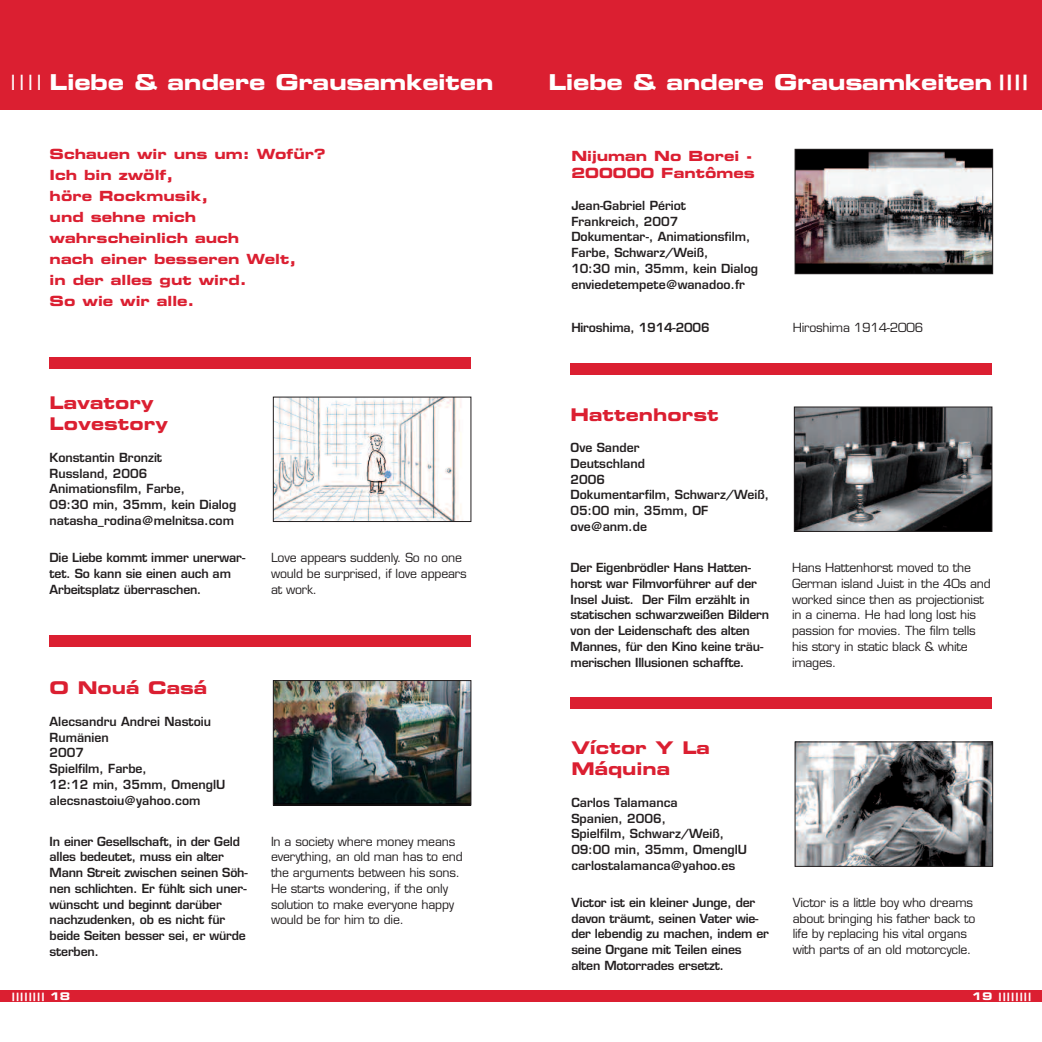
<style>
.page{position:relative;width:1042px;height:1042px;background:#fff}
.page>*{position:absolute;margin:0;border:0;box-sizing:border-box;transform-origin:0 0}
.t1{font:21.88px "Eurostile Bold Extended Two";letter-spacing:-.015em;color:#fff}
.t2{font:17.5px/21px "Eurostile Bold Extended Two";color:#db1f31}
.t3{font:14px/21px "Eurostile Bold Extended Two";color:#db1f31}
.t4{font:600 12.25px/15.8px "Eurostile";letter-spacing:-.015em;color:#231f20}
.t5{font:12.25px/15.8px "Eurostile";letter-spacing:-.015em;color:#231f20}
.t6{font:11.38px "Eurostile Bold Extended Two";color:#fff}
.s1{font-family:"Helvetica";font-size:21px}
.s2{font-size:10.5px}
.s3{font-size:21px}
</style>
<div class="page">
<div style="left:0;top:991px;width:1042px;height:11px;background:#db1f31"></div>
<div style="left:521px;top:0;width:521px;height:109px;background:#db1f31"></div>
<img style="left:796px;top:151px;width:195px;height:121px">
<div style="left:794px;top:149px;width:199px;height:125px;border:1px solid #231f20"></div>
<img style="left:796px;top:743px;width:195px;height:122px">
<div style="left:794px;top:741px;width:199px;height:126px;border:1px solid #231f20"></div>
<div style="left:570px;top:364px;width:422px;height:11px;background:#db1f31"></div>
<div style="left:0;top:0;width:521px;height:109px;background:#db1f31"></div>
<img style="left:275px;top:399px;width:186px;height:121px">
<div style="left:273px;top:397px;width:198px;height:125px;border:1px solid #231f20"></div>
<div style="left:50px;top:357px;width:421px;height:12px;background:#db1f31"></div>
<div style="left:570px;top:697px;width:422px;height:11px;background:#db1f31"></div>
<img style="left:275px;top:682px;width:194px;height:121px">
<div style="left:273px;top:680px;width:198px;height:125px;border:1px solid #231f20"></div>
<div style="left:50px;top:635px;width:421px;height:11px;background:#db1f31"></div>
<img style="left:796px;top:408px;width:194px;height:122px">
<div style="left:794px;top:406px;width:198px;height:126px;border:1px solid #231f20"></div>
<h1 class="t1" style="left:11px;top:74px;width:484px"><span class="s1">| | | |</span> Liebe &amp; andere Grausamkeiten</h1>
<p class="t3" style="left:50px;top:145px;width:277px">Schauen wir uns um: Wofür?<br>Ich bin zwölf,<br>höre Rockmusik,<br>und sehne mich wahrscheinlich auch<br>nach einer besseren Welt,<br>in der alles gut wird.<br>So wie wir alle.</p>
<h2 class="t2" style="left:50px;top:394px;width:120px">Lavatory<br>Lovestory</h2>
<p class="t4" style="left:50px;top:451px;width:188px">Konstantin Bronzit<br>Russland, 2006<br>Animationsfilm, Farbe,<br>09:30 min, 35mm, kein Dialog natasha_rodina@melnitsa.com</p>
<p class="t4" style="left:50px;top:551px;width:197px">Die Liebe kommt immer unerwar&shy;tet. So kann sie einen auch am<br>Arbeitsplatz überraschen.</p>
<p class="t5" style="left:271px;top:551px;width:197px">Love appears suddenly. So no one would be surprised, if love appears at work.</p>
<h2 class="t2" style="left:50px;top:679px;width:159px">O Nouá Casá</h2>
<p class="t4" style="left:50px;top:714px;width:177px">Alecsandru Andrei Nastoiu<br>Rumänien<br>2007<br>Spielfilm, Farbe,<br>12:12 min, 35mm, OmenglU alecsnastoiu@yahoo.com</p>
<p class="t4" style="left:50px;top:834px;width:200px">In einer Gesellschaft, in der Geld alles bedeutet, muss ein alter<br>Mann Streit zwischen seinen Söh&shy;nen schlichten. Er fühlt sich uner&shy;wünscht und beginnt darüber nachzudenken, ob es nicht für beide Seiten besser sei, er würde sterben.</p>
<p class="t5" style="left:271px;top:834px;width:193px">In a society where money means everything, an old man has to end the arguments between his sons.<br>He starts wondering, if the only solution to make everyone happy would be for him to die.</p>
<p class="t6" style="left:12px;top:992px;width:60px">|||||||| <span class="s2">18</span></p>
<h1 class="t1" style="left:548px;top:74px;width:480px">Liebe &amp; andere Grausamkeiten <span class="s3">| | | |</span></h1>
<p class="t3" style="left:571px;top:148px;width:185px;line-height:17.5px">Nijuman No Borei -<br>200000 Fantômes</p>
<p class="t4" style="left:571px;top:199px;width:188px">Jean-Gabriel Périot<br>Frankreich, 2007<br>Dokumentar-, Animationsfilm,<br>Farbe, Schwarz/Weiß,<br>10:30 min, 35mm, kein Dialog enviedetempete@wanadoo.fr</p>
<p class="t4" style="left:571px;top:321px;width:140px">Hiroshima, 1914-2006</p>
<p class="t5" style="left:793px;top:321px;width:132px">Hiroshima 1914-2006</p>
<h2 class="t2" style="left:570px;top:405px;width:150px">Hattenhorst</h2>
<p class="t4" style="left:570px;top:441px;width:200px">Ove Sander<br>Deutschland<br>2006<br>Dokumentarfilm, Schwarz/Weiß,<br>05:00 min, 35mm, OF ove@anm.de</p>
<p class="t4" style="left:570px;top:561px;width:200px">Der Eigenbrödler Hans Hatten&shy;horst war Filmvorführer auf der<br>Insel Juist. Der Film erzählt in statischen schwarzweißen Bildern von der Leidenschaft des alten<br>Mannes, für den Kino keine träu&shy;merischen Illusionen schaffte.</p>
<p class="t5" style="left:792px;top:561px;width:200px">Hans Hattenhorst moved to the<br>German island Juist in the 40s and worked since then as projectionist in a cinema. He had long lost his passion for movies. The film tells his story in static black &amp; white images.</p>
<h2 class="t2" style="left:571px;top:739px;width:140px">Víctor Y La<br>Máquina</h2>
<p class="t4" style="left:571px;top:796px;width:177px">Carlos Talamanca<br>Spanien, 2006,<br>Spielfilm, Schwarz/Weiß,<br>09:00 min, 35mm, OmenglU carlostalamanca@yahoo.es</p>
<p class="t4" style="left:571px;top:896px;width:199px">Victor ist ein kleiner Junge, der davon träumt, seinen Vater wie&shy;der lebendig zu machen, indem er seine Organe mit Teilen eines alten Motorrades ersetzt.</p>
<p class="t5" style="left:793px;top:896px;width:184px">Victor is a little boy who dreams about bringing his father back to life by replacing his vital organs with parts of an old motorcycle.</p>
<p class="t6" style="left:971px;top:992px;width:61px"><span class="s2">19</span> ||||||||</p>
</div>
